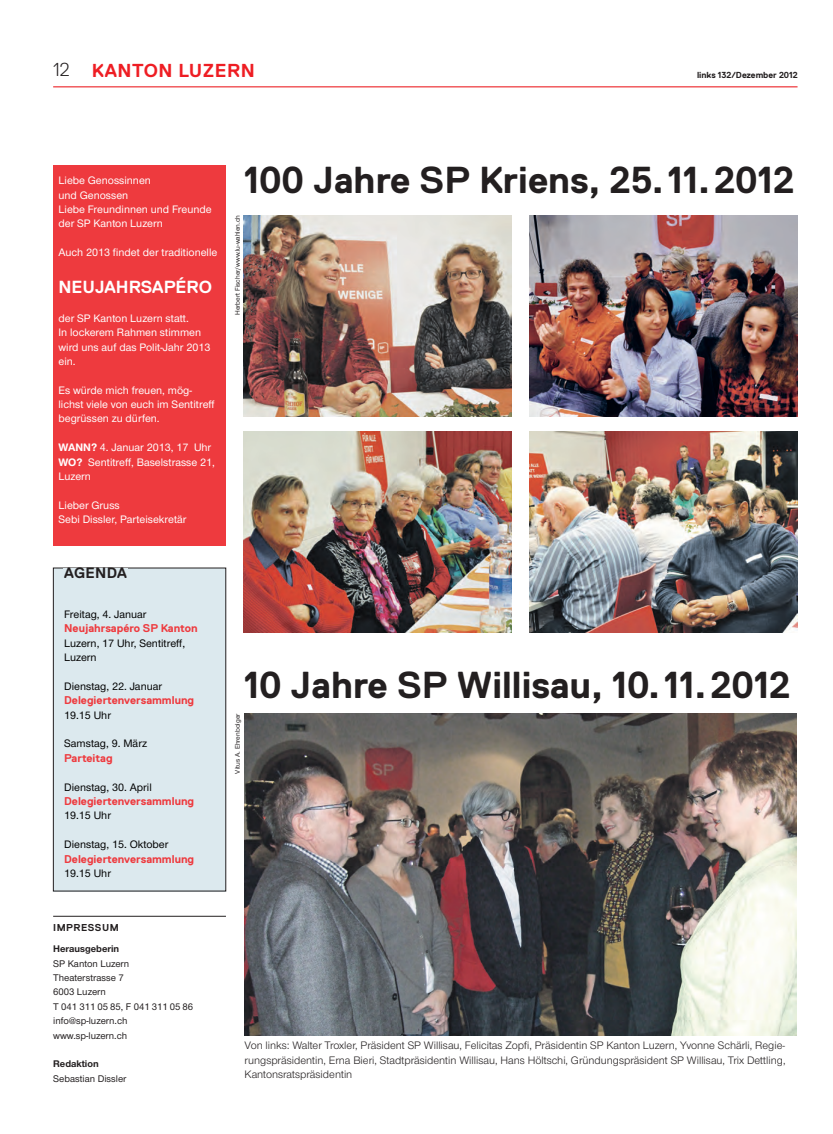
<style>
.page{position:relative;width:833px;height:1134px;background:#fff}
.page>*{position:absolute;margin:0;border:0;box-sizing:border-box;transform-origin:0 0}
.t1{font:700 37.5px "Replica";color:#231f20}
.t2{font:700 18.75px "Replica";letter-spacing:.025em;color:#ee1d23}
.t3{font:700 17.5px "Replica";color:#fff}
.t4{font:700 15px "Replica";color:#231f20}
.t5{font:500 11.25px/14.4px "Nimbus San Nov";color:#fff}
.t6{font:11.25px/14.4px "Nimbus San Nov";color:#231f20;text-align:justify}
.t7{font:500 11.25px/14.4px "Nimbus San Nov";color:#000}
.t8{font:700 11.25px "Replica";color:#ee3a3e}
.t9{font:500 10px/14.4px "Nimbus San Nov";color:#231f20}
.t10{font:700 10px "Nimbus San Nov";color:#231f20}
.t11{font:700 10px "Replica";color:#231f20}
.t12{font:700 8.75px "Replica";color:#231f20}
.t13{font:500 6.88px "Nimbus San Nov";color:#231f20}
.s1{font-weight:300;color:#231f20}
.s2{font-weight:700}
</style>
<div class="page">
<hr style="left:53px;top:86px;width:744px;height:1px;background:#ee3a3e">
<hr style="left:53px;top:916px;width:173px;height:1px;background:#231f20">
<img style="left:244px;top:714px;width:552px;height:321px">
<div style="left:53px;top:165px;width:173px;height:381px;background:#ee3a3e"></div>
<img style="left:244px;top:431px;width:268px;height:201px">
<img style="left:244px;top:216px;width:268px;height:201px">
<img style="left:529px;top:431px;width:268px;height:201px">
<img style="left:529px;top:216px;width:268px;height:201px">
<div style="left:53px;top:568px;width:173px;height:323px;background:#dce9ee"></div>
<div style="left:53px;top:568px;width:173px;height:323px;border:1px solid #231f20"></div>
<div style="left:63px;top:568px;width:65px;height:25px;background:#dce9ee"></div>
<h2 class="t2" style="left:53px;top:60px;width:149px"><span class="s1">12</span> Kanton Luze</h2>
<h2 class="t2" style="left:227px;top:60px;width:29px">rn</h2>
<p class="t12" style="left:697px;top:70px;width:102px">links 132/Dezember 2012</p>
<p class="t5" style="left:58px;top:173px;width:155px">Liebe Genossinnen<br>und Genossen<br>Liebe Freundinnen und Freunde der SP Kanton Luzern</p>
<p class="t5" style="left:58px;top:245px;width:160px">Auch 2013 findet der traditionelle</p>
<h3 class="t3" style="left:58px;top:277px;width:12px">Neuj</h3>
<h3 class="t3" style="left:104px;top:277px;width:109px">ah rsapéro</h3>
<p class="t5" style="left:58px;top:311px;width:153px">der SP Kanton Luzern statt.<br>In lockerem Rahmen stimmen wird uns auf das Polit-Jahr 2013 ein.</p>
<p class="t5" style="left:58px;top:383px;width:158px">Es würde mich freuen, mög&shy;lichst viele von euch im Sentitreff begrüssen zu dürfen.</p>
<p class="t5" style="left:58px;top:440px;width:158px"><span class="s2">Wann?</span> 4. Januar 2013, 17 Uhr<br><span class="s2">Wo?</span> Sentitreff, Baselstrasse 21,<br>Luzern</p>
<p class="t5" style="left:58px;top:498px;width:130px">Lieber Gruss<br>Sebi Dissler, Parteisekretär</p>
<h3 class="t4" style="left:64px;top:565px;width:11px">Age</h3>
<h3 class="t4" style="left:95px;top:565px;width:33px">nda</h3>
<p class="t7" style="left:64px;top:607px;width:84px">Freitag, 4. Januar</p>
<p class="t8" style="left:64px;top:622px;width:135px">Neujahrsapéro SP Kanton</p>
<p class="t7" style="left:64px;top:636px;width:122px">Luzern, 17 Uhr, Sentitreff,<br>Luzern</p>
<p class="t7" style="left:64px;top:679px;width:99px">Dienstag, 22. Januar</p>
<p class="t8" style="left:64px;top:694px;width:132px">Delegiertenversammlung</p>
<p class="t7" style="left:64px;top:708px;width:48px">19.15 Uhr</p>
<p class="t7" style="left:64px;top:736px;width:84px">Samstag, 9. März</p>
<p class="t8" style="left:64px;top:752px;width:50px">Parteitag</p>
<p class="t7" style="left:64px;top:780px;width:89px">Dienstag, 30. April</p>
<p class="t8" style="left:64px;top:795px;width:132px">Delegiertenversammlung</p>
<p class="t7" style="left:64px;top:808px;width:48px">19.15 Uhr</p>
<p class="t7" style="left:64px;top:837px;width:106px">Dienstag, 15. Oktober</p>
<p class="t8" style="left:64px;top:852px;width:132px">Delegiertenversammlung</p>
<p class="t7" style="left:64px;top:866px;width:48px">19.15 Uhr</p>
<h1 class="t1" style="left:244px;top:160px;width:552px">100 Jahre SP Kriens, 25.11.2012</h1>
<p class="t13" style="left:234px;top:315px;width:102px;rotate:-90deg">Herbert Fischer/www.lu-wahlen.ch</p>
<h1 class="t1" style="left:244px;top:664px;width:548px">10 Jahre SP Willisau, 10.11.2012</h1>
<p class="t13" style="left:234px;top:773px;width:61px;rotate:-90deg">Vitus A. Ehrenbolger</p>
<p class="t11" style="left:53px;top:922px;width:8px">Imp</p>
<p class="t11" style="left:74px;top:922px;width:16px">ressum</p>
<p class="t10" style="left:53px;top:943px;width:68px">Herausgeberin</p>
<p class="t9" style="left:53px;top:956px;width:142px">SP Kanton Luzern<br>Theaterstrasse 7<br>6003 Luzern<br>T 041 311 05 85, F 041 311 05 86 info@sp-luzern.ch www.sp-luzern.ch</p>
<p class="t10" style="left:53px;top:1058px;width:47px">Redaktion</p>
<p class="t9" style="left:53px;top:1071px;width:75px">Sebastian Dissler</p>
<p class="t6" style="left:244px;top:1038px;width:542px">Von links: Walter Troxler, Präsident SP Willisau, Felicitas Zopfi, Präsidentin SP Kanton Luzern, Yvonne Schärli, Regie&shy;rungspräsidentin, Erna Bieri, Stadtpräsidentin Willisau, Hans Höltschi, Gründungspräsident SP Willisau, Trix Dettling, Kantonsratspräsidentin</p>
</div>
